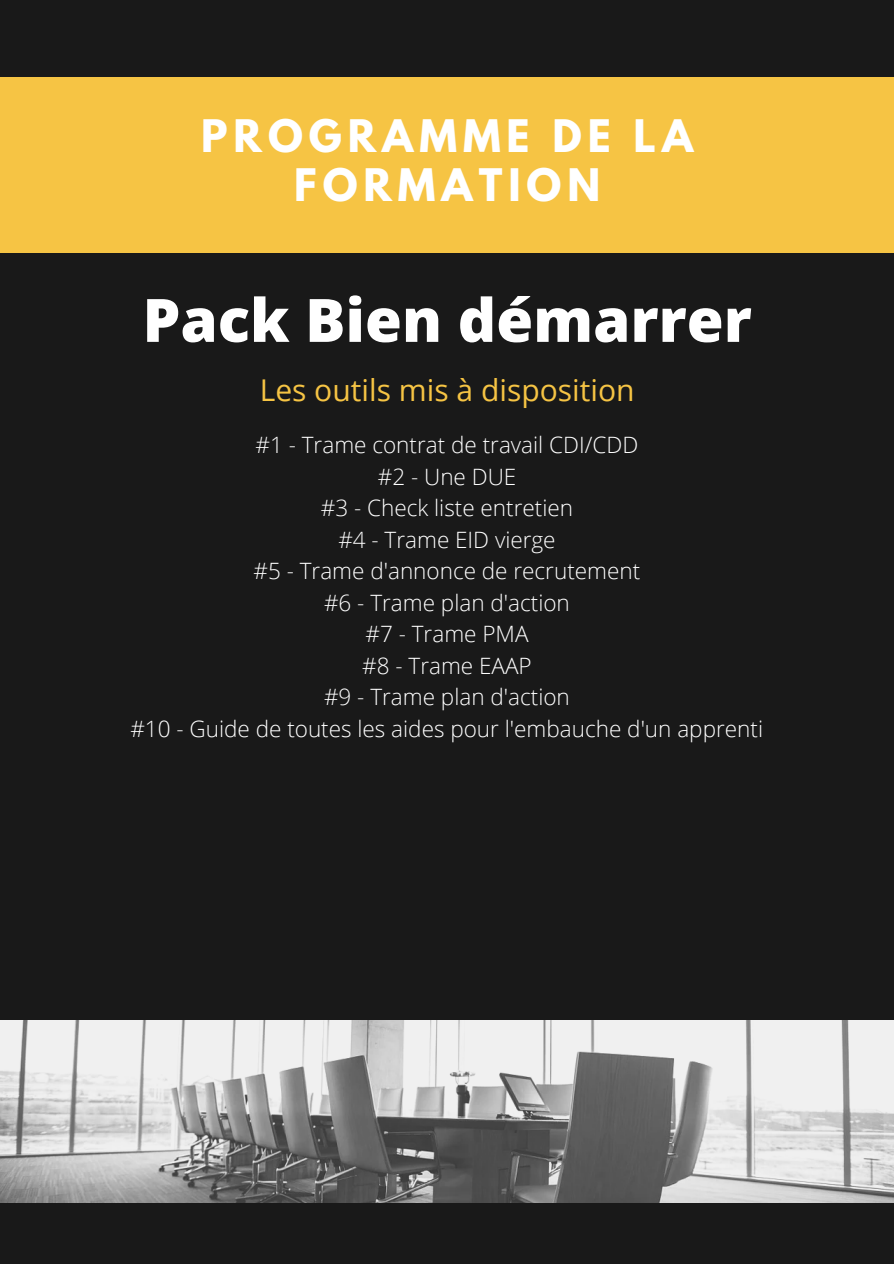
<style>
.page{position:relative;width:894px;height:1264px;background:#fff}
.page>*{position:absolute;margin:0;border:0;box-sizing:border-box;transform-origin:0 0}
.t1{font:800 59.85px "Open Sans";color:#fff}
.t2{font:700 39.75px/49.5px "League Spartan";letter-spacing:.15em;color:#fff;text-align:center}
.t3{font:30px "Open Sans";color:#f6c444}
.t4{font:300 22.5px "Open Sans";color:#fff}
</style>
<div class="page">
<div style="left:0;top:0;width:893px;height:1263px;background:#191919"></div>
<div style="left:0;top:77px;width:893px;height:176px;background:#f6c444"></div>
<img style="left:0;top:1020px;width:893px;height:182px">
<p class="t2" style="left:201px;top:116px;width:493px">PROGRAMME DE LA<br>FORMATION</p>
<p class="t1" style="left:142px;top:278px;width:610px">Pack Bien démarrer</p>
<p class="t3" style="left:260px;top:368px;width:376px">Les outils mis à disposition</p>
<p class="t4" style="left:255px;top:429px;width:384px">#1 - Trame contrat de travail CDI/CDD</p>
<p class="t4" style="left:378px;top:460px;width:140px">#2 - Une DUE</p>
<p class="t4" style="left:321px;top:492px;width:254px">#3 - Check liste entretien</p>
<p class="t4" style="left:338px;top:523px;width:219px">#4 - Trame EID vierge</p>
<p class="t4" style="left:253px;top:555px;width:388px">#5 - Trame d'annonce de recrutement</p>
<p class="t4" style="left:324px;top:586px;width:247px">#6 - Trame plan d'action</p>
<p class="t4" style="left:365px;top:618px;width:164px">#7 - Trame PMA</p>
<p class="t4" style="left:362px;top:650px;width:171px">#8 - Trame EAAP</p>
<p class="t4" style="left:324px;top:681px;width:247px">#9 - Trame plan d'action</p>
<p class="t4" style="left:130px;top:713px;width:634px">#10 - Guide de toutes les aides pour l'embauche d'un apprenti</p>
</div>
